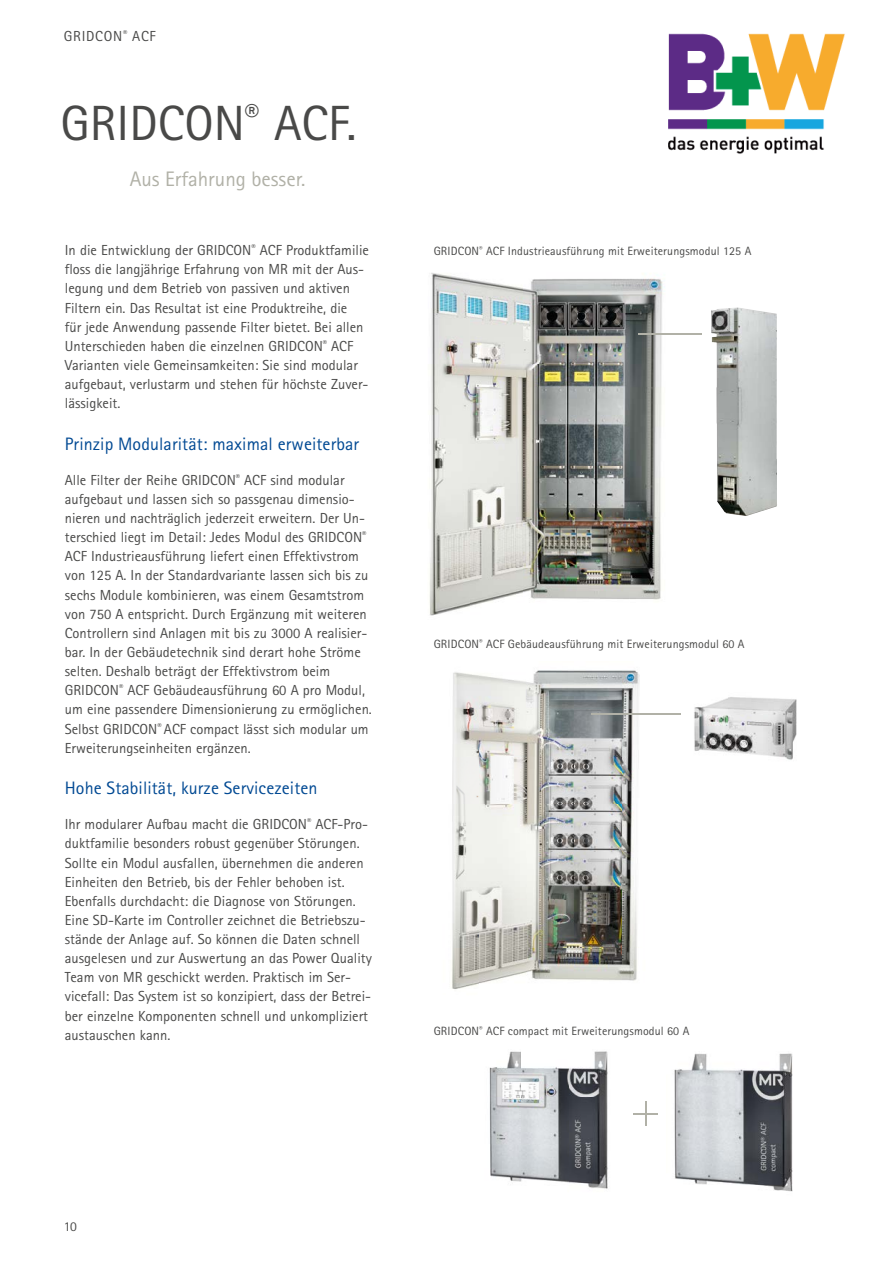
<style>
.page{position:relative;width:893px;height:1263px;background:#fff}
.page>*{position:absolute;margin:0;border:0;box-sizing:border-box;transform-origin:0 0}
.t1{font:49.5px "Rotis Sans Serif";color:#494948}
.t2{font:21px "Rotis Sans Serif";color:#b1b1a7}
.t3{font:18px "Rotis Sans Serif";letter-spacing:.005em;color:#004993}
.t4{font:14.55px/19.2px "Rotis Sans Serif";color:#494948}
.t5{font:14.55px "Rotis Sans Serif";letter-spacing:.05em;color:#494948}
.t6{font:13.5px "Rotis Sans Serif";color:#494948}
.t7{font:12px "Rotis Sans Serif";letter-spacing:.01em;color:#494948}
</style>
<div class="page">
<img style="left:711px;top:307px;width:66px;height:209px">
<img style="left:429px;top:273px;width:234px;height:343px">
<img style="left:452px;top:670px;width:218px;height:319px">
<img style="left:489px;top:1051px;width:119px;height:138px">
<img style="left:694px;top:697px;width:103px;height:63px">
<img style="left:674px;top:1053px;width:119px;height:139px">
<hr style="left:638px;top:333px;width:64px;height:2px;background:#b1b1a7">
<hr style="left:591px;top:713px;width:89px;height:1px;background:#b1b1a7">
<hr style="left:634px;top:1113px;width:24px;height:2px;background:#b1b1a7">
<hr style="left:645px;top:1102px;width:2px;height:24px;background:#b1b1a7">
<img style="left:668px;top:33px;width:177px;height:121px">
<p class="t5" style="left:64px;top:27px;width:93px">GRIDCON<sup>®</sup> ACF</p>
<h1 class="t1" style="left:61px;top:94px;width:297px">GRIDCON<sup>®</sup> ACF.</h1>
<h2 class="t2" style="left:130px;top:167px;width:177px">Aus Erfahrung besser.</h2>
<p class="t4" style="left:65px;top:240px;width:306px">In die Entwicklung der GRIDCON<sup>®</sup> ACF Produktfamilie floss die langjährige Erfahrung von MR mit der Aus&shy;legung und dem Betrieb von passiven und aktiven Filtern ein. Das Resultat ist eine Produktreihe, die<br>für jede Anwendung passende Filter bietet. Bei allen Unterschieden haben die einzelnen GRIDCON<sup>®</sup> ACF Varianten viele Gemeinsamkeiten: Sie sind modular aufgebaut, verlustarm und stehen für höchste Zuver&shy;lässigkeit.</p>
<p class="t3" style="left:65px;top:433px;width:296px">Prinzip Modularität: maximal erweiterbar</p>
<p class="t4" style="left:65px;top:470px;width:309px">Alle Filter der Reihe GRIDCON<sup>®</sup> ACF sind modular aufgebaut und lassen sich so passgenau dimensio&shy;nieren und nachträglich jederzeit erweitern. Der Un&shy;terschied liegt im Detail: Jedes Modul des GRIDCON<sup>® </sup>ACF Industrieausführung liefert einen Effektivstrom von 125 A. In der Standardvariante lassen sich bis zu sechs Module kombinieren, was einem Gesamtstrom von 750 A entspricht. Durch Ergänzung mit weiteren Controllern sind Anlagen mit bis zu 3000 A realisier&shy;bar. In der Gebäudetechnik sind derart hohe Ströme selten. Deshalb beträgt der Effektivstrom beim GRIDCON<sup>®</sup> ACF Gebäudeausführung 60 A pro Modul, um eine passendere Dimensionierung zu ermöglichen.<br>Selbst GRIDCON<sup>®</sup> ACF compact lässt sich modular um Erweiterungseinheiten ergänzen.</p>
<p class="t3" style="left:65px;top:777px;width:254px">Hohe Stabilität, kurze Servicezeiten</p>
<p class="t4" style="left:65px;top:815px;width:309px">Ihr modularer Aufbau macht die GRIDCON<sup>®</sup> ACF-Pro&shy;duktfamilie besonders robust gegenüber Störungen.<br>Sollte ein Modul ausfallen, übernehmen die anderen Einheiten den Betrieb, bis der Fehler behoben ist.<br>Ebenfalls durchdacht: die Diagnose von Störungen.<br>Eine SD-Karte im Controller zeichnet die Betriebszu&shy;stände der Anlage auf. So können die Daten schnell ausgelesen und zur Auswertung an das Power Quality Team von MR geschickt werden. Praktisch im Ser&shy;vicefall: Das System ist so konzipiert, dass der Betrei&shy;ber einzelne Komponenten schnell und unkompliziert austauschen kann.</p>
<p class="t7" style="left:434px;top:244px;width:319px">GRIDCON<sup>®</sup> ACF Industrieausführung mit Erweiterungsmodul 125 A</p>
<p class="t7" style="left:434px;top:636px;width:312px">GRIDCON<sup>®</sup> ACF Gebäudeausführung mit Erweiterungsmodul 60 A</p>
<p class="t7" style="left:434px;top:1024px;width:257px">GRIDCON<sup>®</sup> ACF compact mit Erweiterungsmodul 60 A</p>
<p class="t6" style="left:64px;top:1218px;width:15px">10</p>
</div>
